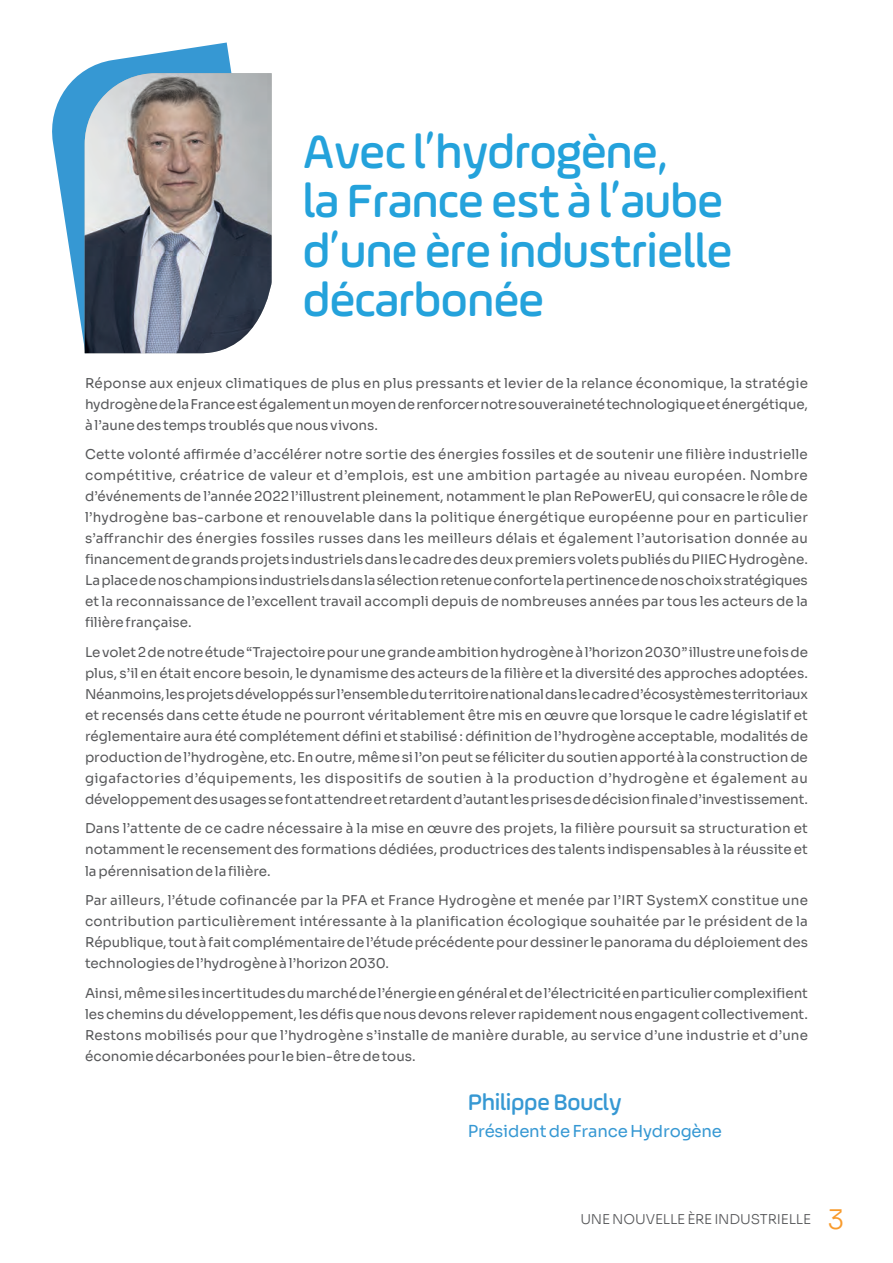
<style>
.page{position:relative;width:893px;height:1263px;background:#fff}
.page>*{position:absolute;margin:0;border:0;box-sizing:border-box;transform-origin:0 0}
.t1{font:500 49.5px/49.5px "Ample Soft Pro";letter-spacing:-.01em;color:#24a2db}
.t2{font:500 24px "Ample Soft Pro";letter-spacing:-.01em;color:#3698d3}
.t3{font:16.5px "Sora";letter-spacing:-.01em;color:#3698d3}
.t4{font:13.5px/21px "Sora";letter-spacing:-.005em;color:#57585a;text-align:justify}
.s1{font-size:27px;color:#f89b2d}
</style>
<div class="page">
<svg style="left:52px;top:43px;width:180px;height:310px;fill:#3698d3"></svg>
<img style="left:85px;top:73px;width:187px;height:280px">
<h1 class="t1" style="left:303px;top:126px;width:431px">Avec l’hydrogène,<br>la France est à l’aube d’une ère industrielle décarbonée</h1>
<p class="t4" style="left:85px;top:371px;width:724px">Réponse aux enjeux climatiques de plus en plus pressants et levier de la relance économique, la stratégie hydrogène de la France est également un moyen de renforcer notre souveraineté technologique et énergétique, à l’aune des temps troublés que nous vivons.</p>
<p class="t4" style="left:85px;top:443px;width:724px">Cette volonté affirmée d’accélérer notre sortie des énergies fossiles et de soutenir une filière industrielle compétitive, créatrice de valeur et d’emplois, est une ambition partagée au niveau européen. Nombre d’événements de l’année 2022 l’illustrent pleinement, notamment le plan RePowerEU, qui consacre le rôle de l’hydrogène bas-carbone et renouvelable dans la politique énergétique européenne pour en particulier s’affranchir des énergies fossiles russes dans les meilleurs délais et également l’autorisation donnée au financement de grands projets industriels dans le cadre des deux premiers volets publiés du PIIEC Hydrogène.<br>La place de nos champions industriels dans la sélection retenue conforte la pertinence de nos choix stratégiques et la reconnaissance de l’excellent travail accompli depuis de nombreuses années par tous les acteurs de la filière française.</p>
<p class="t4" style="left:85px;top:640px;width:724px">Le volet 2 de notre étude “Trajectoire pour une grande ambition hydrogène à l’horizon 2030” illustre une fois de plus, s’il en était encore besoin, le dynamisme des acteurs de la filière et la diversité des approches adoptées.<br>Néanmoins, les projets développés sur l’ensemble du territoire national dans le cadre d’écosystèmes territoriaux et recensés dans cette étude ne pourront véritablement être mis en œuvre que lorsque le cadre législatif et réglementaire aura été complétement défini et stabilisé : définition de l’hydrogène acceptable, modalités de production de l’hydrogène, etc. En outre, même si l’on peut se féliciter du soutien apporté à la construction de gigafactories d’équipements, les dispositifs de soutien à la production d’hydrogène et également au développement des usages se font attendre et retardent d’autant les prises de décision finale d’investissement.</p>
<p class="t4" style="left:85px;top:817px;width:724px">Dans l’attente de ce cadre nécessaire à la mise en œuvre des projets, la filière poursuit sa structuration et notamment le recensement des formations dédiées, productrices des talents indispensables à la réussite et la pérennisation de la filière.</p>
<p class="t4" style="left:85px;top:888px;width:724px">Par ailleurs, l’étude cofinancée par la PFA et France Hydrogène et menée par l’IRT SystemX constitue une contribution particulièrement intéressante à la planification écologique souhaitée par le président de la République, tout à fait complémentaire de l’étude précédente pour dessiner le panorama du déploiement des technologies de l’hydrogène à l’horizon 2030.</p>
<p class="t4" style="left:85px;top:981px;width:724px">Ainsi, même si les incertitudes du marché de l’énergie en général et de l’électricité en particulier complexifient les chemins du développement, les défis que nous devons relever rapidement nous engagent collectivement.<br>Restons mobilisés pour que l’hydrogène s’installe de manière durable, au service d’une industrie et d’une économie décarbonées pour le bien-être de tous.</p>
<h2 class="t2" style="left:468px;top:1086px;width:155px">Philippe Boucly</h2>
<p class="t3" style="left:468px;top:1117px;width:256px">Président de France Hydrogène</p>
<p class="t4" style="left:580px;top:1207px;width:266px">UNE NOUVELLE ÈRE INDUSTRIELLE <span class="s1">3</span></p>
</div>
